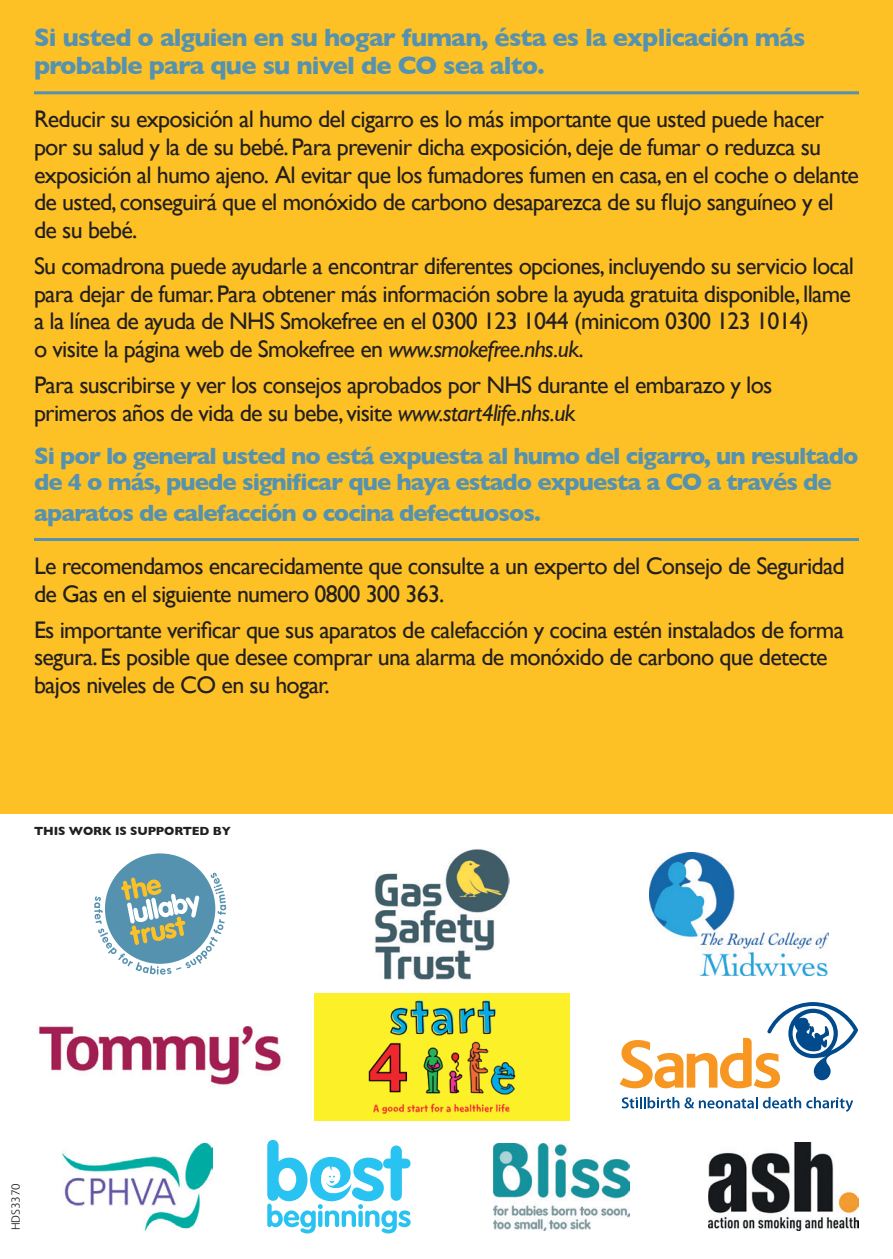
<style>
.page{position:relative;width:893px;height:1259px;background:#fff}
.page>*{position:absolute;margin:0;border:0;box-sizing:border-box;transform-origin:0 0}
.t1{font:700 25.5px/28.5px "Gill Sans";letter-spacing:-.03em;color:#5592b0}
.t2{font:24px/27.6px "Gill Sans";letter-spacing:-.03em;color:#231f20}
.t3{font:700 24px/26.4px "Gill Sans";letter-spacing:-.04em;color:#5592b0}
.t4{font:700 12px "Gill Sans";letter-spacing:-.01em;color:#231f20}
.t5{font:300 12px "FS Albert";letter-spacing:-.01em;color:#231f20}
.s1{font-style:italic}
</style>
<div class="page">
<div style="left:0;top:0;width:893px;height:814px;background:#fec125"></div>
<hr style="left:34px;top:91px;width:825px;height:3px;background:#5592b0">
<hr style="left:34px;top:538px;width:825px;height:3px;background:#5592b0">
<svg style="left:622px;top:1097px;width:231px;height:14px"></svg>
<svg style="left:620px;top:1002px;width:238px;height:86px"></svg>
<img style="left:649px;top:852px;width:179px;height:124px">
<img style="left:38px;top:1027px;width:244px;height:58px">
<img style="left:708px;top:1143px;width:151px;height:87px">
<svg style="left:267px;top:1140px;width:144px;height:93px"></svg>
<img style="left:62px;top:1143px;width:151px;height:87px">
<img style="left:493px;top:1143px;width:137px;height:87px">
<div style="left:105px;top:853px;width:110px;height:111px;background:#5592b0;border-radius:50%"></div>
<svg style="left:94px;top:872px;width:132px;height:102px"></svg>
<img style="left:374px;top:849px;width:136px;height:130px">
<img style="left:314px;top:993px;width:256px;height:127px">
<p class="t1" style="left:34px;top:22px;width:773px">Si usted o alguien en su hogar fuman, ésta es la explicación más probable para que su nivel de CO sea alto.</p>
<p class="t2" style="left:34px;top:105px;width:827px">Reducir su exposición al humo del cigarro es lo más importante que usted puede hacer por su salud y la de su bebé. Para prevenir dicha exposición, deje de fumar o reduzca su exposición al humo ajeno. Al evitar que los fumadores fumen en casa, en el coche o delante de usted, conseguirá que el monóxido de carbono desaparezca de su flujo sanguíneo y el de su bebé.</p>
<p class="t2" style="left:34px;top:252px;width:822px">Su comadrona puede ayudarle a encontrar diferentes opciones, incluyendo su servicio local para dejar de fumar. Para obtener más información sobre la ayuda gratuita disponible, llame a la línea de ayuda de NHS Smokefree en el 0300 123 1044 (minicom 0300 123 1014)<br>o visite la página web de Smokefree en <span class="s1">www.smokefree.nhs.uk</span>.</p>
<p class="t2" style="left:34px;top:371px;width:740px">Para suscribirse y ver los consejos aprobados por NHS durante el embarazo y los primeros años de vida de su bebe, visite <span class="s1">www.start4life.nhs.uk</span></p>
<p class="t3" style="left:34px;top:442px;width:826px">Si por lo general usted no está expuesta al humo del cigarro, un resultado de 4 o más, puede significar que haya estado expuesta a CO a través de</p>
<p class="t3" style="left:34px;top:499px;width:508px">aparatos de calefacción o cocina defectuosos.</p>
<p class="t2" style="left:34px;top:552px;width:812px">Le recomendamos encarecidamente que consulte a un experto del Consejo de Seguridad de Gas en el siguiente numero 0800 300 363.</p>
<p class="t2" style="left:34px;top:615px;width:811px">Es importante verificar que sus aparatos de calefacción y cocina estén instalados de forma segura. Es posible que desee comprar una alarma de monóxido de carbono que detecte bajos niveles de CO en su hogar.</p>
<p class="t4" style="left:34px;top:822px;width:198px">THIS WORK IS SUPPORTED BY</p>
<p class="t5" style="left:8px;top:1230px;width:48px;rotate:-90deg">HDS3370</p>
</div>
